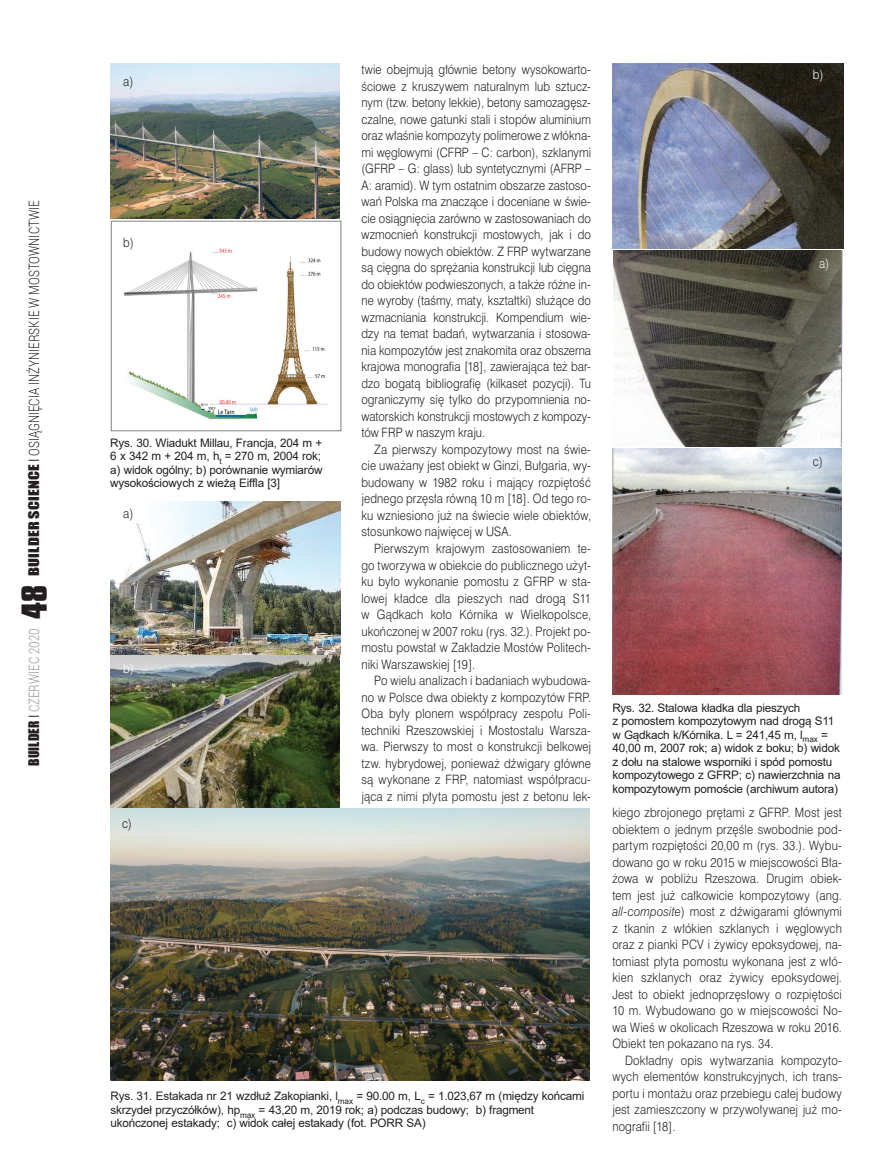
<style>
.page{position:relative;width:893px;height:1170px;background:#fff}
.page>*{position:absolute;margin:0;border:0;box-sizing:border-box;transform-origin:0 0}
.t1{font:300 14.25px "Roboto";letter-spacing:.005em;color:#231f20;scale:.8 1}
.t2{font:300 14.25px "Roboto";color:#939598;scale:.8 1}
.tekst_swiss{font:12px/16.5px "Swis 721 Lt PL";letter-spacing:.01em;color:#231f20;text-align:justify;scale:.89 1}
.tekst_swiss-2{font:12px "Swis 721 Lt PL";color:#fff;scale:.89 1}
.Fot_podpis{font:11.7px/13.5px "Arial";letter-spacing:-.015em;color:#231f20}
.s1{font-family:"Impact";font-weight:400;font-size:13.5px}
.s2{font-family:"Swis 721 Lt PL";font-weight:400;font-size:13.5px}
.s3{font-family:"Impact";font-weight:400;font-size:13.5px;color:#231f20}
.s4{font-family:"Swis 721 Lt PL";font-weight:400;font-size:13.5px;color:#231f20}
.s5{font-family:"Compacta PL";font-weight:700;font-size:30px;color:#231f20}
.s6{font-style:italic}
</style>
<div class="page">
<img style="left:110px;top:64px;width:230px;height:155px">
<img style="left:612px;top:64px;width:231px;height:184px">
<img style="left:613px;top:251px;width:229px;height:195px">
<img style="left:124px;top:248px;width:204px;height:172px">
<div style="left:111px;top:221px;width:230px;height:210px;border:1px solid #808285"></div>
<img style="left:111px;top:501px;width:229px;height:307px">
<img style="left:612px;top:449px;width:230px;height:245px">
<img style="left:111px;top:808px;width:479px;height:272px">
<p class="t1" style="left:24px;top:576px;width:471px;rotate:-90deg"><span class="s1">BUILDER SCIENCE</span> <span class="s2">I</span> OSIĄGNIĘCIA INŻYNIERSKIE W MOSTOWNICTWIE</p>
<p class="t2" style="left:24px;top:765px;width:227px;rotate:-90deg"><span class="s3">BUILDER</span> <span class="s4">I</span> CZERWIEC 2020 <span class="s5">48</span></p>
<p class="tekst_swiss" style="left:123px;top:73px;width:13px">a)</p>
<p class="tekst_swiss" style="left:123px;top:234px;width:13px">b)</p>
<p class="Fot_podpis" style="left:110px;top:436px;width:214px;text-align:justify">Rys. 30. Wiadukt Millau, Francja, 204 m + 6 x 342 m + 204 m, h<sub>t</sub> = 270 m, 2004 rok; a) widok ogólny; b) porównanie wymiarów wysokościowych z wieżą Eiffla [3]</p>
<p class="tekst_swiss" style="left:123px;top:504px;width:13px">a)</p>
<p class="tekst_swiss-2" style="left:123px;top:660px;width:13px">b)</p>
<p class="tekst_swiss" style="left:122px;top:815px;width:13px">c)</p>
<p class="tekst_swiss" style="left:361px;top:61px;width:260px">twie obejmują głównie betony wysokowarto&shy;ściowe z kruszywem naturalnym lub sztucz&shy;nym (tzw. betony lekkie), betony samozagęsz&shy;czalne, nowe gatunki stali i stopów aluminium oraz właśnie kompozyty polimerowe z włókna&shy;mi węglowymi (CFRP – C: carbon), szklanymi (GFRP – G: glass) lub syntetycznymi (AFRP – A: aramid). W tym ostatnim obszarze zastoso&shy;wań Polska ma znaczące i doceniane w świe&shy;cie osiągnięcia zarówno w zastosowaniach do wzmocnień konstrukcji mostowych, jak i do budowy nowych obiektów. Z FRP wytwarzane są cięgna do sprężania konstrukcji lub cięgna do obiektów podwieszonych, a także różne in&shy;ne wyroby (taśmy, maty, kształtki) służące do wzmacniania konstrukcji. Kompendium wie&shy;dzy na temat badań, wytwarzania i stosowa&shy;nia kompozytów jest znakomita oraz obszerna krajowa monografia [18], zawierająca też bar&shy;dzo bogatą bibliografię (kilkaset pozycji). Tu ograniczymy się tylko do przypomnienia no&shy;watorskich konstrukcji mostowych z kompozy&shy;tów FRP w naszym kraju.</p>
<p class="tekst_swiss" style="left:361px;top:441px;width:260px;text-indent:13px">Za pierwszy kompozytowy most na świe&shy;cie uważany jest obiekt w Ginzi, Bułgaria, wy&shy;budowany w 1982 roku i mający rozpiętość jednego przęsła równą 10 m [18]. Od tego ro&shy;ku wzniesiono już na świecie wiele obiektów, stosunkowo najwięcej w USA.</p>
<p class="tekst_swiss" style="left:361px;top:540px;width:259px;text-indent:13px">Pierwszym krajowym zastosowaniem te&shy;go tworzywa w obiekcie do publicznego użyt&shy;ku było wykonanie pomostu z GFRP w sta&shy;lowej kładce dla pieszych nad drogą S11 w Gądkach koło Kórnika w Wielkopolsce, ukończonej w 2007 roku (rys. 32.). Projekt po&shy;mostu powstał w Zakładzie Mostów Politech&shy;niki Warszawskiej [19].</p>
<p class="tekst_swiss" style="left:361px;top:672px;width:259px;text-indent:13px">Po wielu analizach i badaniach wybudowa&shy;no w Polsce dwa obiekty z kompozytów FRP.<br>Oba były plonem współpracy zespołu Poli&shy;techniki Rzeszowskiej i Mostostalu Warsza&shy;wa. Pierwszy to most o konstrukcji belkowej tzw. hybrydowej, ponieważ dźwigary główne są wykonane z FRP, natomiast współpracu&shy;jąca z nimi płyta pomostu jest z betonu lek-</p>
<p class="Fot_podpis" style="left:111px;top:1089px;width:475px">Rys. 31. Estakada nr 21 wzdłuż Zakopianki, l<sub>max</sub> = 90.00 m, L<sub>c</sub> = 1.023,67 m (między końcami skrzydeł przyczółków), hp<sub>max</sub> = 43,20 m, 2019 rok; a) podczas budowy; b) fragment ukończonej estakady; c) widok całej estakady (fot. PORR SA)</p>
<p class="tekst_swiss-2" style="left:813px;top:66px;width:13px">b)</p>
<p class="tekst_swiss-2" style="left:819px;top:255px;width:13px">a)</p>
<p class="tekst_swiss" style="left:813px;top:453px;width:13px">c)</p>
<p class="Fot_podpis" style="left:612px;top:700px;width:230px">Rys. 32. Stalowa kładka dla pieszych<br>z pomostem kompozytowym nad drogą S11 w Gądkach k/Kórnika. L = 241,45 m, l<sub>max</sub> = 40,00 m, 2007 rok; a) widok z boku; b) widok z dołu na stalowe wsporniki i spód pomostu kompozytowego z GFRP; c) nawierzchnia na kompozytowym pomoście (archiwum autora)</p>
<p class="tekst_swiss" style="left:612px;top:804px;width:259px">kiego zbrojonego prętami z GFRP. Most jest obiektem o jednym przęśle swobodnie pod&shy;partym rozpiętości 20,00 m (rys. 33.). Wybu&shy;dowano go w roku 2015 w miejscowości Bła&shy;żowa w pobliżu Rzeszowa. Drugim obiek&shy;tem jest już całkowicie kompozytowy (ang. <span class="s6">all-composite</span>) most z dźwigarami głównymi z tkanin z włókien szklanych i węglowych oraz z pianki PCV i żywicy epoksydowej, na&shy;tomiast płyta pomostu wykonana jest z włó&shy;kien szklanych oraz żywicy epoksydowej.<br>Jest to obiekt jednoprzęsłowy o rozpiętości 10 m. Wybudowano go w miejscowości No&shy;wa Wieś w okolicach Rzeszowa w roku 2016.<br>Obiekt ten pokazano na rys. 34.</p>
<p class="tekst_swiss" style="left:612px;top:1051px;width:259px;text-indent:13px">Dokładny opis wytwarzania kompozyto&shy;wych elementów konstrukcyjnych, ich trans&shy;portu i montażu oraz przebiegu całej budowy jest zamieszczony w przywoływanej już mo&shy;nografii [18].</p>
</div>
